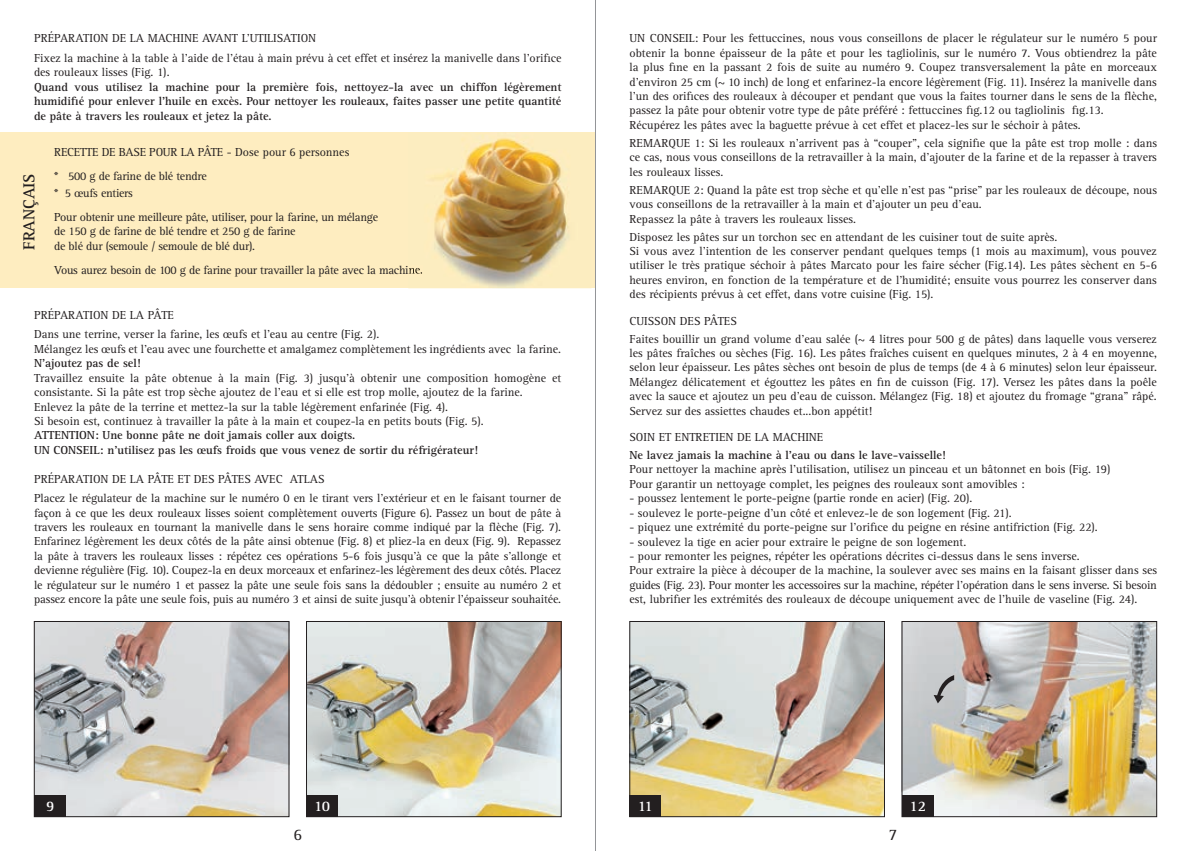
<style>
.page{position:relative;width:1191px;height:851px;background:#fff}
.page>*{position:absolute;margin:0;border:0;box-sizing:border-box;transform-origin:0 0}
.t1{font:700 16.5px "Rotis Serif Std";color:#231f20}
.t2{font:16.5px "Rotis Serif AT";color:#231f20}
.t3{font:700 15px "Rotis Serif Std";color:#fff}
.t4{font:12px/14.4px "Rotis Serif AT";color:#231f20}
.t5{font:700 12px/14.4px "Rotis Serif Std";color:#231f20}
.t6{font:12px/24px "Rotis Serif AT";letter-spacing:-.02em;color:#231f20}
</style>
<div class="page">
<div style="left:0;top:133px;width:595px;height:155px;background:#feedc0"></div>
<img style="left:431px;top:138px;width:139px;height:150px">
<img style="left:408px;top:268px;width:14px;height:6px">
<img style="left:36px;top:623px;width:251px;height:191px">
<div style="left:34px;top:621px;width:255px;height:195px;border:1px solid #231f20"></div>
<img style="left:308px;top:623px;width:251px;height:191px">
<div style="left:306px;top:621px;width:255px;height:195px;border:1px solid #231f20"></div>
<div style="left:34px;top:795px;width:32px;height:21px;background:#231f20"></div>
<div style="left:306px;top:795px;width:32px;height:21px;background:#231f20"></div>
<img style="left:631px;top:623px;width:251px;height:191px">
<div style="left:629px;top:621px;width:255px;height:195px;border:1px solid #231f20"></div>
<img style="left:903px;top:623px;width:252px;height:191px">
<div style="left:901px;top:621px;width:256px;height:195px;border:1px solid #231f20"></div>
<div style="left:629px;top:795px;width:32px;height:21px;background:#231f20"></div>
<div style="left:901px;top:795px;width:32px;height:21px;background:#231f20"></div>
<svg style="left:933px;top:675px;width:21px;height:28px"></svg>
<hr style="left:595px;top:0;width:1px;height:850px;background:#939598">
<p class="t4" style="left:34px;top:29px;width:529px;line-height:19.5px">PRÉPARATION DE LA MACHINE AVANT L’UTILISATION<br>Fixez la machine à la table à l’aide de l’étau à main prévu à cet effet et insérez la manivelle dans l’orifice</p>
<p class="t4" style="left:34px;top:65px;width:137px">des rouleaux lisses (Fig. 1).</p>
<p class="t5" style="left:34px;top:80px;width:529px;text-align:justify">Quand vous utilisez la machine pour la première fois, nettoyez-la avec un chiffon légèrement humidifié pour enlever l’huile en excès. Pour nettoyer les rouleaux, faites passer une petite quantité de pâte à travers les rouleaux et jetez la pâte.</p>
<p class="t6" style="left:54px;top:140px;width:296px">RECETTE DE BASE POUR LA PÂTE - Dose pour 6 personnes * 500 g de farine de blé tendre</p>
<p class="t6" style="left:54px;top:181px;width:325px">* 5 œufs entiers<br>Pour obtenir une meilleure pâte, utiliser, pour la farine, un mélange</p>
<p class="t6" style="left:54px;top:224px;width:243px;line-height:14.4px">de 150 g de farine de blé tendre et 250 g de farine de blé dur (semoule / semoule de blé dur).</p>
<p class="t6" style="left:54px;top:258px;width:370px">Vous aurez besoin de 100 g de farine pour travailler la pâte avec la machine.</p>
<h1 class="t1" style="left:19px;top:250px;width:78px;rotate:-90deg">FRANÇAIS</h1>
<p class="t4" style="left:34px;top:305px;width:347px;line-height:19.5px">PRÉPARATION DE LA PÂTE<br>Dans une terrine, verser la farine, les œufs et l’eau au centre (Fig. 2).</p>
<p class="t4" style="left:34px;top:342px;width:528px">Mélangez les œufs et l’eau avec une fourchette et amalgamez complètement les ingrédients avec la farine.</p>
<p class="t5" style="left:34px;top:356px;width:108px">N’ajoutez pas de sel!</p>
<p class="t4" style="left:34px;top:371px;width:529px">Travaillez ensuite la pâte obtenue à la main (Fig. 3) jusqu’à obtenir une composition homogène et consistante. Si la pâte est trop sèche ajoutez de l’eau et si elle est trop molle, ajoutez de la farine.<br>Enlevez la pâte de la terrine et mettez-la sur la table légèrement enfarinée (Fig. 4).<br>Si besoin est, continuez à travailler la pâte à la main et coupez-la en petits bouts (Fig. 5).</p>
<p class="t5" style="left:34px;top:428px;width:446px">ATTENTION: Une bonne pâte ne doit jamais coller aux doigts.<br>UN CONSEIL: n’utilisez pas les œufs froids que vous venez de sortir du réfrigérateur!</p>
<p class="t4" style="left:34px;top:469px;width:528px;line-height:19.5px">PRÉPARATION DE LA PÂTE ET DES PÂTES AVEC ATLAS<br>Placez le régulateur de la machine sur le numéro 0 en le tirant vers l’extérieur et en le faisant tourner de</p>
<p class="t4" style="left:34px;top:505px;width:529px;text-align:justify">façon à ce que les deux rouleaux lisses soient complètement ouverts (Figure 6). Passez un bout de pâte à travers les rouleaux en tournant la manivelle dans le sens horaire comme indiqué par la flèche (Fig. 7).<br>Enfarinez légèrement les deux côtés de la pâte ainsi obtenue (Fig. 8) et pliez-la en deux (Fig. 9). Repassez la pâte à travers les rouleaux lisses : répétez ces opérations 5-6 fois jusqu’à ce que la pâte s’allonge et devienne régulière (Fig. 10). Coupez-la en deux morceaux et enfarinez-les légèrement des deux côtés. Placez le régulateur sur le numéro 1 et passez la pâte une seule fois sans la dédoubler ; ensuite au numéro 2 et passez encore la pâte une seule fois, puis au numéro 3 et ainsi de suite jusqu’à obtenir l’épaisseur souhaitée.</p>
<p class="t4" style="left:629px;top:32px;width:529px">UN CONSEIL: Pour les fettuccines, nous vous conseillons de placer le régulateur sur le numéro 5 pour obtenir la bonne épaisseur de la pâte et pour les tagliolinis, sur le numéro 7. Vous obtiendrez la pâte la plus fine en la passant 2 fois de suite au numéro 9. Coupez transversalement la pâte en morceaux d’environ 25 cm (~ 10 inch) de long et enfarinez-la encore légèrement (Fig. 11). Insérez la manivelle dans l’un des orifices des rouleaux à découper et pendant que vous la faites tourner dans le sens de la flèche, passez la pâte pour obtenir votre type de pâte préféré : fettuccines fig.12 ou tagliolinis fig.13.<br>Récupérez les pâtes avec la baguette prévue à cet effet et placez-les sur le séchoir à pâtes.</p>
<p class="t4" style="left:629px;top:136px;width:529px;text-align:justify">REMARQUE 1: Si les rouleaux n’arrivent pas à “couper”, cela signifie que la pâte est trop molle : dans ce cas, nous vous conseillons de la retravailler à la main, d’ajouter de la farine et de la repasser à travers les rouleaux lisses.</p>
<p class="t4" style="left:629px;top:183px;width:529px">REMARQUE 2: Quand la pâte est trop sèche et qu’elle n’est pas “prise” par les rouleaux de découpe, nous vous conseillons de la retravailler à la main et d’ajouter un peu d’eau.<br>Repassez la pâte à travers les rouleaux lisses.</p>
<p class="t4" style="left:629px;top:230px;width:529px">Disposez les pâtes sur un torchon sec en attendant de les cuisiner tout de suite après.<br>Si vous avez l’intention de les conserver pendant quelques temps (1 mois au maximum), vous pouvez utiliser le très pratique séchoir à pâtes Marcato pour les faire sécher (Fig.14). Les pâtes sèchent en 5-6 heures environ, en fonction de la température et de l’humidité; ensuite vous pourrez les conserver dans des récipients prévus à cet effet, dans votre cuisine (Fig. 15).</p>
<p class="t4" style="left:629px;top:312px;width:529px;line-height:18px">CUISSON DES PÂTES<br>Faites bouillir un grand volume d’eau salée (~ 4 litres pour 500 g de pâtes) dans laquelle vous verserez</p>
<p class="t4" style="left:629px;top:346px;width:529px;text-align:justify">les pâtes fraîches ou sèches (Fig. 16). Les pâtes fraîches cuisent en quelques minutes, 2 à 4 en moyenne, selon leur épaisseur. Les pâtes sèches ont besoin de plus de temps (de 4 à 6 minutes) selon leur épaisseur.<br>Mélangez délicatement et égouttez les pâtes en fin de cuisson (Fig. 17). Versez les pâtes dans la poêle avec la sauce et ajoutez un peu d’eau de cuisson. Mélangez (Fig. 18) et ajoutez du fromage “grana” râpé.<br>Servez sur des assiettes chaudes et...bon appétit!</p>
<p class="t4" style="left:629px;top:430px;width:195px">SOIN ET ENTRETIEN DE LA MACHINE</p>
<p class="t5" style="left:629px;top:448px;width:318px">Ne lavez jamais la machine à l’eau ou dans le lave-vaisselle!</p>
<p class="t4" style="left:629px;top:462px;width:482px">Pour nettoyer la machine après l’utilisation, utilisez un pinceau et un bâtonnet en bois (Fig. 19)<br>Pour garantir un nettoyage complet, les peignes des rouleaux sont amovibles :</p>
<p class="t4" style="left:629px;top:491px;width:344px">- poussez lentement le porte-peigne (partie ronde en acier) (Fig. 20).</p>
<p class="t4" style="left:629px;top:506px;width:383px">- soulevez le porte-peigne d’un côté et enlevez-le de son logement (Fig. 21).</p>
<p class="t4" style="left:629px;top:520px;width:470px">- piquez une extrémité du porte-peigne sur l’orifice du peigne en résine antifriction (Fig. 22).</p>
<p class="t4" style="left:629px;top:534px;width:338px">- soulevez la tige en acier pour extraire le peigne de son logement.</p>
<p class="t4" style="left:629px;top:549px;width:529px">- pour remonter les peignes, répéter les opérations décrites ci-dessus dans le sens inverse.<br>Pour extraire la pièce à découper de la machine, la soulever avec ses mains en la faisant glisser dans ses guides (Fig. 23). Pour monter les accessoires sur la machine, répéter l’opération dans le sens inverse. Si besoin est, lubrifier les extrémités des rouleaux de découpe uniquement avec de l’huile de vaseline (Fig. 24).</p>
<p class="t3" style="left:46px;top:797px;width:10px">9</p>
<p class="t3" style="left:314px;top:797px;width:17px">10</p>
<p class="t3" style="left:638px;top:797px;width:17px">11</p>
<p class="t3" style="left:909px;top:797px;width:18px">12</p>
<h1 class="t2" style="left:293px;top:824px;width:10px">6</h1>
<h1 class="t2" style="left:889px;top:824px;width:10px">7</h1>
</div>
